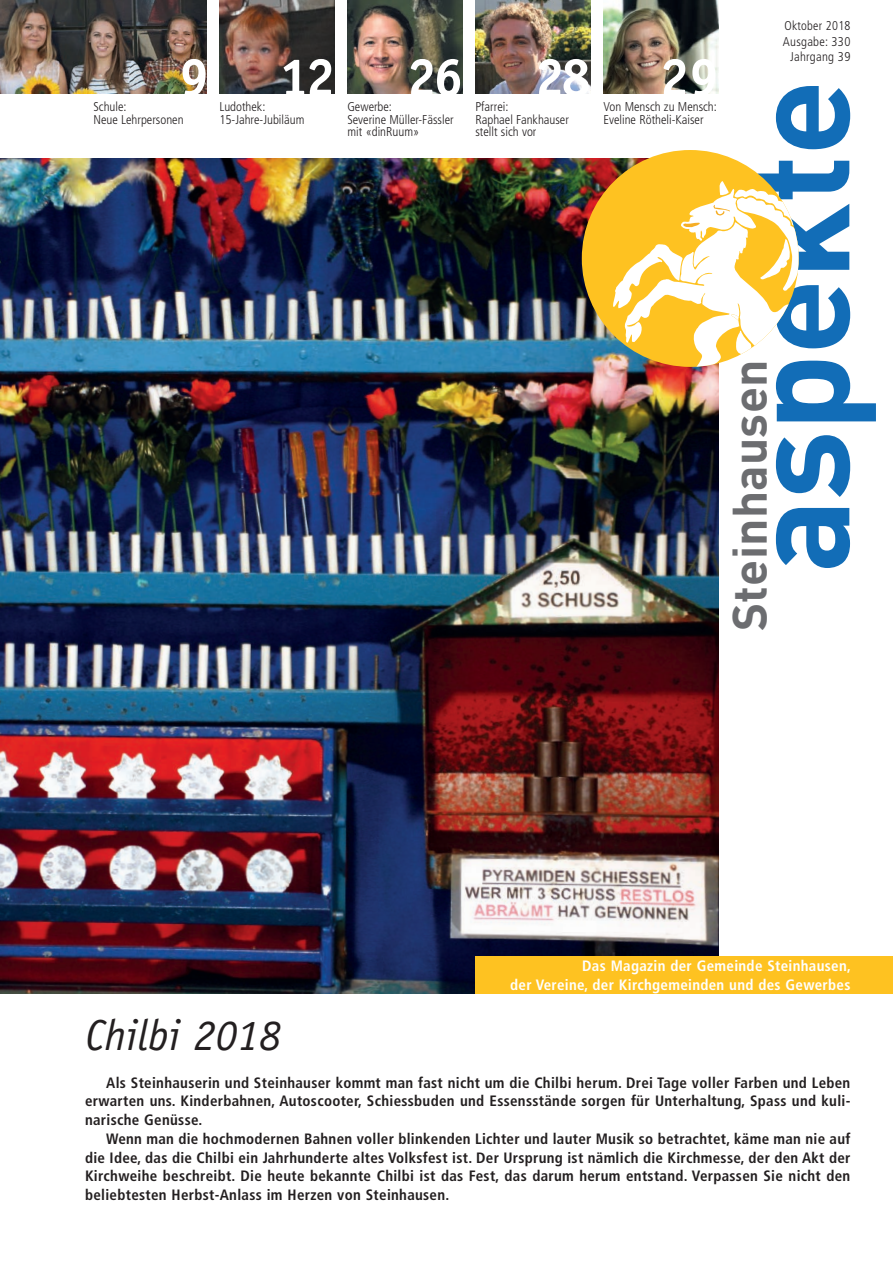
<style>
.page{position:relative;width:893px;height:1263px;background:#fff}
.page>*{position:absolute;margin:0;border:0;box-sizing:border-box;transform-origin:0 0}
.t1{font:700 139.35px "DIN";letter-spacing:-.01em;color:#126db7}
.t2{font:700 54px "Officina Sans";letter-spacing:-.04em;color:#fff}
.t3{font:700 47.7px "DIN";letter-spacing:.005em;color:#6c6d70}
.t4{font:italic 43.5px "Officina Sans";color:#231f20}
.t5{font:700 condensed 15px/18.8px "Frutiger";letter-spacing:.02em;color:#231f20;text-align:justify}
.t6{font:700 condensed 15px/18.8px "Frutiger";letter-spacing:.02em;color:#fff;text-align:right}
.t7{font:300 condensed 12.75px/12.5px "Frutiger";color:#231f20}
.t8{font:300 condensed 12.75px/15.8px "Frutiger";letter-spacing:.02em;color:#231f20;text-align:center}
</style>
<div class="page">
<img style="left:347px;top:0;width:116px;height:94px">
<img style="left:219px;top:0;width:116px;height:93px">
<img style="left:475px;top:0;width:116px;height:93px">
<img style="left:0;top:158px;width:719px;height:836px">
<div style="left:475px;top:956px;width:418px;height:38px;background:#fec221"></div>
<img style="left:0;top:0;width:207px;height:94px">
<div style="left:582px;top:150px;width:217px;height:217px;background:#fec221;border-radius:50%"></div>
<svg style="left:613px;top:181px;width:186px;height:186px"></svg>
<img style="left:603px;top:0;width:116px;height:94px">
<h2 class="t2" style="left:180px;top:44px;width:30px">9</h2>
<p class="t7" style="left:94px;top:101px;width:92px">Schule:<br>Neue Lehrpersonen</p>
<h2 class="t2" style="left:280px;top:44px;width:56px">12</h2>
<p class="t7" style="left:219px;top:101px;width:87px">Ludothek:<br>15-Jahre-Jubiläum</p>
<h2 class="t2" style="left:407px;top:44px;width:57px">26</h2>
<p class="t7" style="left:347px;top:101px;width:108px">Gewerbe:<br>Severine Müller-Fässler mit «dinRuum»</p>
<h2 class="t2" style="left:535px;top:44px;width:57px">28</h2>
<p class="t7" style="left:475px;top:101px;width:95px">Pfarrei:<br>Raphael Fankhauser stellt sich vor</p>
<h2 class="t2" style="left:660px;top:44px;width:60px">29</h2>
<p class="t7" style="left:603px;top:101px;width:115px">Von Mensch zu Mensch:<br>Eveline Rötheli-Kaiser</p>
<p class="t8" style="left:783px;top:18px;width:69px">Oktober 2018<br>Ausgabe: 330<br>Jahrgang 39</p>
<h1 class="t1" style="left:708px;top:573px;width:495px;rotate:-90deg">aspekte</h1>
<h3 class="t3" style="left:718px;top:631px;width:273px;rotate:-90deg">Steinhausen</h3>
<h3 class="t4" style="left:85px;top:1009px;width:198px">Chilbi 2018</h3>
<p class="t6" style="left:510px;top:957px;width:342px">Das Magazin der Gemeinde Steinhausen,<br>der Vereine, der Kirchgemeinden und des Gewerbes</p>
<p class="t5" style="left:85px;top:1073px;width:767px;text-indent:21px">Als Steinhauserin und Steinhauser kommt man fast nicht um die Chilbi herum. Drei Tage voller Farben und Leben erwarten uns. Kinderbahnen, Autoscooter, Schiessbuden und Essensstände sorgen für Unterhaltung, Spass und kuli&shy;narische Genüsse.</p>
<p class="t5" style="left:85px;top:1129px;width:767px;text-indent:21px">Wenn man die hochmodernen Bahnen voller blinkenden Lichter und lauter Musik so betrachtet, käme man nie auf die Idee, das die Chilbi ein Jahrhunderte altes Volksfest ist. Der Ursprung ist nämlich die Kirchmesse, der den Akt der Kirchweihe beschreibt. Die heute bekannte Chilbi ist das Fest, das darum herum entstand. Verpassen Sie nicht den beliebtesten Herbst-Anlass im Herzen von Steinhausen.</p>
</div>
